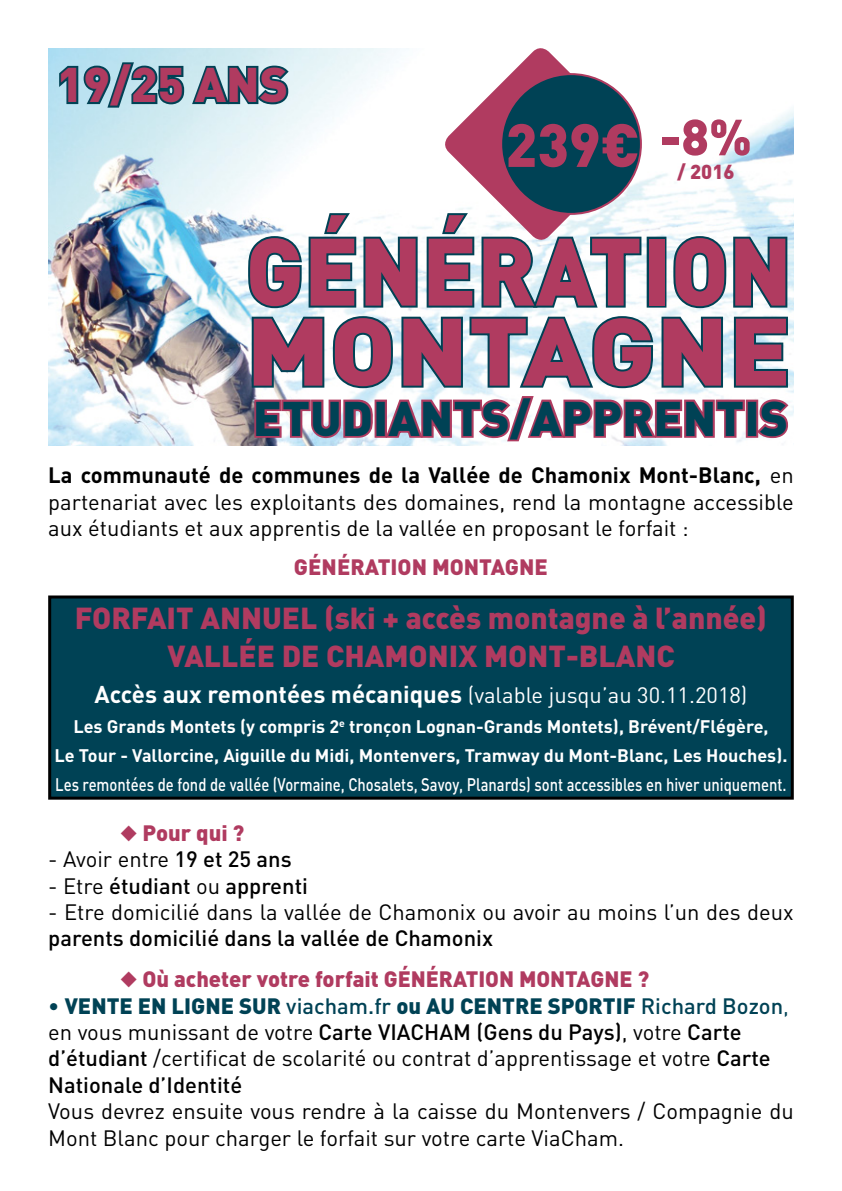
<style>
.page{position:relative;width:842px;height:1191px;background:#fff}
.page>*{position:absolute;margin:0;border:0;box-sizing:border-box;transform-origin:0 0}
.t1{font:900 94px "DIN";color:#b03b60;scale:.96 1}
.t2{font:900 94px "DIN";color:#b03b60;scale:1.1 1}
.t3{font:900 60px "DIN";color:#b03b60;scale:.95 1}
.t4{font:900 50px "DIN";color:#b03b60}
.t5{font:900 48px "DIN";color:#004255}
.t6{font:900 48px "DIN";color:#b03b60}
.t7{font:900 30px "DIN";color:#b03b60}
.t8{font:700 24px "DIN";color:#fff}
.t9{font:22px/26.4px "DIN";color:#000}
.t10{font:900 22px "DIN";color:#b03b60}
.t11{font:500 22px "DIN";color:#000}
.t12{font:900 20px "DIN";color:#b03b60}
.t13{font:700 18px "DIN";color:#fff}
.t14{font:500 18px "DIN";color:#fff;scale:.82 1}
.s1{font-weight:700}
.s2{font-weight:400;font-size:22px}
.s3{font-weight:500}
.s4{font-weight:400}
.s5{font-weight:500;color:#004255}
.s6{font-weight:900;color:#004255}
.s7{color:#004255}
</style>
<div class="page">
<img style="left:48px;top:48px;width:746px;height:397px">
<div style="left:50px;top:597px;width:742px;height:201px;background:#004255"></div>
<div style="left:48px;top:595px;width:746px;height:204px;border:3px solid #000"></div>
<img style="left:57px;top:48px;width:734px;height:395px">
<p class="t6" style="left:57px;top:53px;width:233px">19/25 ANS</p>
<p class="t3" style="left:505px;top:105px;width:143px">239€</p>
<p class="t4" style="left:660px;top:104px;width:93px">-8%</p>
<p class="t12" style="left:677px;top:159px;width:59px">/ 2016</p>
<p class="t1" style="left:246px;top:209px;width:570px">GÉNÉRATION</p>
<p class="t2" style="left:246px;top:289px;width:497px">MONTAGNE</p>
<p class="t5" style="left:253px;top:386px;width:537px">ETUDIANTS/APPRENTIS</p>
<p class="t9" style="left:48px;top:462px;width:747px;text-align:justify"><span class="s1">La communauté de communes de la Vallée de Chamonix Mont-Blanc,</span> en partenariat avec les exploitants des domaines, rend la montagne accessible aux étudiants et aux apprentis de la vallée en proposant le forfait :</p>
<p class="t10" style="left:294px;top:552px;width:255px">GÉNÉRATION MONTAGNE</p>
<p class="t7" style="left:75px;top:598px;width:694px">FORFAIT ANNUEL (ski + accès montagne à l’année)</p>
<p class="t7" style="left:167px;top:636px;width:509px">VALLÉE DE CHAMONIX MONT-BLANC</p>
<p class="t8" style="left:94px;top:679px;width:654px">Accès aux remontées mécaniques <span class="s2">(valable jusqu’au 30.11.2018)</span></p>
<p class="t13" style="left:73px;top:714px;width:697px">Les Grands Montets (y compris 2<sup>e</sup> tronçon Lognan-Grands Montets), Brévent/Flégère,</p>
<p class="t13" style="left:54px;top:743px;width:734px">Le Tour - Vallorcine, Aiguille du Midi, Montenvers, Tramway du Mont-Blanc, Les Houches).</p>
<p class="t14" style="left:55px;top:773px;width:893px">Les remontées de fond de vallée (Vormaine, Chosalets, Savoy, Planards) sont accessibles en hiver uniquement.</p>
<p class="t10" style="left:120px;top:818px;width:126px">◆ Pour qui ?</p>
<p class="t9" style="left:48px;top:845px;width:245px">- Avoir entre <span class="s3">19 et 25 ans</span></p>
<p class="t11" style="left:48px;top:871px;width:261px"><span class="s4">- Etre</span> étudiant <span class="s4">ou</span> apprenti</p>
<p class="t9" style="left:48px;top:898px;width:747px">- Etre domicilié dans la vallée de Chamonix ou avoir au moins l’un des deux <span class="s3">parents domicilié dans la vallée de Chamonix</span></p>
<p class="t10" style="left:120px;top:964px;width:531px">◆ Où acheter votre forfait GÉNÉRATION MONTAGNE ?</p>
<p class="t9" style="left:48px;top:992px;width:742px"><span class="s5">•</span> <span class="s6">VENTE EN LIGNE SUR</span> <span class="s5">viacham.fr</span> <span class="s6">ou AU CENTRE SPORTIF</span> <span class="s5">Richard Bozon</span><span class="s7">, </span>en vous munissant de votre <span class="s3">Carte VIACHAM (Gens du Pays)</span>, votre <span class="s3">Carte d’étudiant</span> /certificat de scolarité ou contrat d’apprentissage et votre <span class="s3">Carte Nationale d’Identité</span></p>
<p class="t9" style="left:48px;top:1097px;width:747px">Vous devrez ensuite vous rendre à la caisse du Montenvers / Compagnie du<br>Mont Blanc pour charger le forfait sur votre carte ViaCham.</p>
</div>
